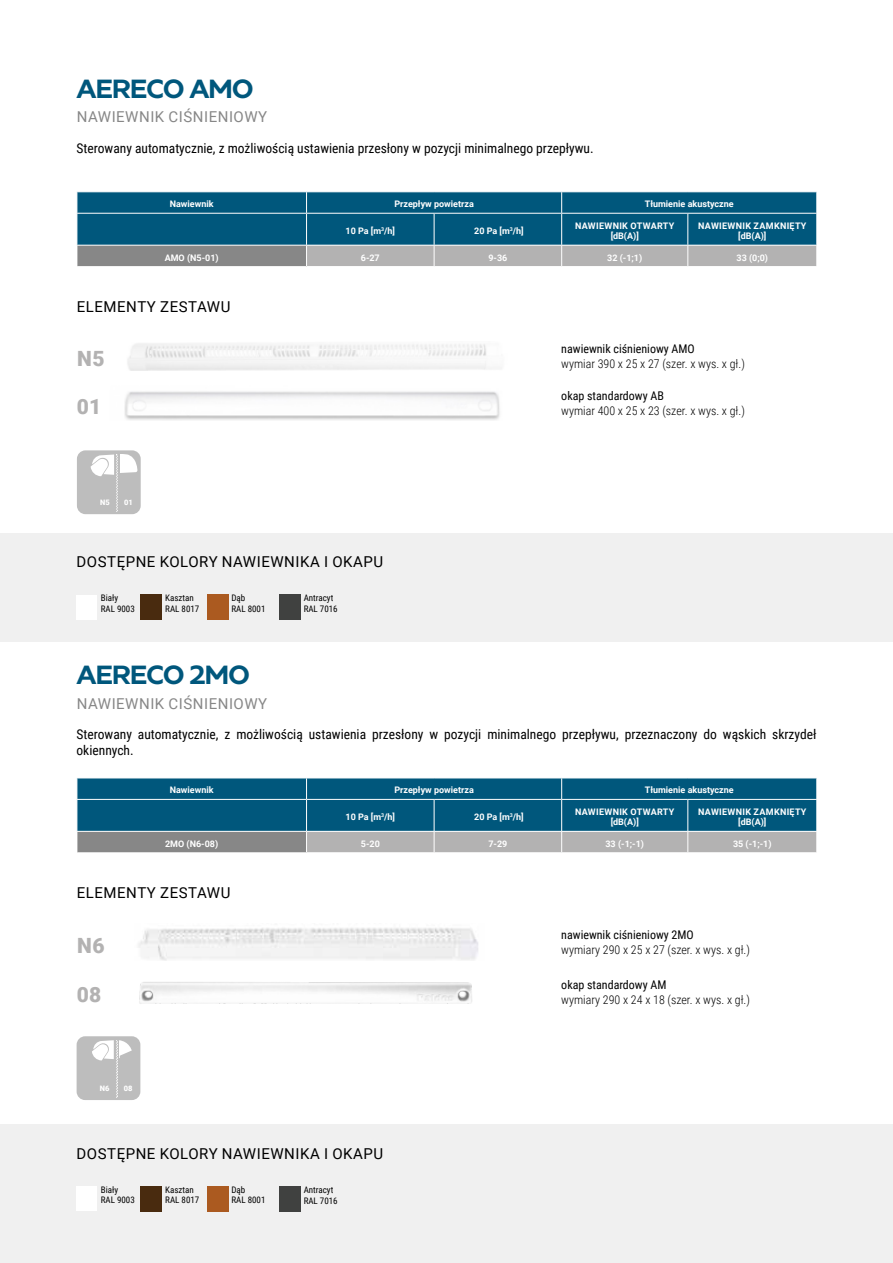
<style>
.page{position:relative;width:893px;height:1263px;background:#fff}
.page>*{position:absolute;margin:0;border:0;box-sizing:border-box;transform-origin:0 0}
.t1{font:700 27px "Bilbao";letter-spacing:-.025em;color:#00577c}
.t2{font:900 21px "Roboto";letter-spacing:.01em;color:#b3b2b2}
.t3{font:15px "Roboto";letter-spacing:.035em;color:#000}
.t4{font:15px "Roboto";letter-spacing:.035em;color:#878787}
.t5{font:13.5px/16.2px "Roboto Condensed";color:#000}
.t6{font:300 12px "Roboto Condensed";color:#000}
.t7{font:12px "Roboto Condensed";color:#000}
.t8{font:700 9px "Roboto";color:#fff}
.t9{font:9px/10.8px "Roboto Condensed";color:#000}
.t10{font:700 9px/10.5px "Roboto";letter-spacing:.035em;color:#fff;text-align:center}
.t11{font:900 7.5px "Roboto";color:#fff}
</style>
<div class="page">
<svg style="left:77px;top:192px;width:740px;height:74px;background:#36728b"></svg>
<svg style="left:77px;top:778px;width:740px;height:74px;background:#36728c"></svg>
<div style="left:0;top:533px;width:893px;height:109px;background:#f0f0f0"></div>
<div style="left:77px;top:595px;width:20px;height:24px;background:#fff"></div>
<div style="left:207px;top:595px;width:21px;height:25px;background:#ab5a20"></div>
<div style="left:141px;top:595px;width:21px;height:25px;background:#492b0f"></div>
<div style="left:279px;top:595px;width:21px;height:25px;background:#404140"></div>
<div style="left:0;top:1124px;width:893px;height:139px;background:#f0f0f0"></div>
<div style="left:77px;top:1186px;width:20px;height:25px;background:#fff"></div>
<div style="left:207px;top:1186px;width:21px;height:25px;background:#ab5a20"></div>
<div style="left:141px;top:1186px;width:21px;height:25px;background:#492b0f"></div>
<div style="left:279px;top:1186px;width:21px;height:25px;background:#404140"></div>
<img style="left:124px;top:391px;width:376px;height:29px">
<img style="left:127px;top:343px;width:365px;height:28px">
<img style="left:138px;top:928px;width:340px;height:32px">
<img style="left:139px;top:982px;width:333px;height:22px">
<div style="left:77px;top:450px;width:64px;height:64px;background:#bdbdbd;border-radius:9px"></div>
<svg style="left:91px;top:454px;width:47px;height:60px"></svg>
<div style="left:77px;top:1036px;width:63px;height:64px;background:#bdbdbd;border-radius:9px"></div>
<svg style="left:92px;top:1040px;width:40px;height:58px"></svg>
<h1 class="t1" style="left:77px;top:69px;width:179px">AERECO AMO</h1>
<p class="t4" style="left:77px;top:107px;width:192px">NAWIEWNIK CIŚNIENIOWY</p>
<p class="t5" style="left:77px;top:139px;width:519px">Sterowany automatycznie, z możliwością ustawienia przesłony w pozycji minimalnego przepływu.</p>
<p class="t8" style="left:170px;top:198px;width:45px">Nawiewnik</p>
<p class="t8" style="left:394px;top:198px;width:81px">Przepływ powietrza</p>
<p class="t8" style="left:645px;top:198px;width:90px">Tłumienie akustyczne</p>
<p class="t8" style="left:346px;top:224px;width:51px">10 Pa [m<sup>3</sup>/h]</p>
<p class="t8" style="left:474px;top:224px;width:51px">20 Pa [m<sup>3</sup>/h]</p>
<p class="t10" style="left:575px;top:220px;width:101px">NAWIEWNIK OTWARTY [dB(A)]</p>
<p class="t10" style="left:698px;top:220px;width:110px">NAWIEWNIK ZAMKNIĘTY [dB(A)]</p>
<p class="t8" style="left:165px;top:251px;width:56px">AMO (N5-01)</p>
<p class="t8" style="left:361px;top:251px;width:20px">6-27</p>
<p class="t8" style="left:488px;top:251px;width:20px">9-36</p>
<p class="t8" style="left:607px;top:251px;width:37px">32 (-1;1)</p>
<p class="t8" style="left:736px;top:251px;width:33px">33 (0;0)</p>
<p class="t3" style="left:77px;top:296px;width:155px">ELEMENTY ZESTAWU</p>
<h2 class="t2" style="left:77px;top:344px;width:29px">N5</h2>
<h2 class="t2" style="left:77px;top:392px;width:26px">01</h2>
<p class="t11" style="left:100px;top:497px;width:11px">N5</p>
<p class="t11" style="left:124px;top:497px;width:10px">01</p>
<p class="t3" style="left:77px;top:551px;width:308px">DOSTĘPNE KOLORY NAWIEWNIKA I OKAPU</p>
<p class="t9" style="left:101px;top:592px;width:36px">Biały<br>RAL 9003</p>
<p class="t9" style="left:231px;top:592px;width:36px">Dąb<br>RAL 8001</p>
<p class="t9" style="left:165px;top:592px;width:36px">Kasztan<br>RAL 8017</p>
<p class="t9" style="left:304px;top:592px;width:36px">Antracyt<br>RAL 7016</p>
<h1 class="t1" style="left:77px;top:655px;width:175px">AERECO 2MO</h1>
<p class="t4" style="left:77px;top:693px;width:192px">NAWIEWNIK CIŚNIENIOWY</p>
<p class="t7" style="left:561px;top:340px;width:135px">nawiewnik ciśnieniowy AMO</p>
<p class="t6" style="left:561px;top:355px;width:185px">wymiar 390 x 25 x 27 (szer. x wys. x gł.)</p>
<p class="t7" style="left:561px;top:387px;width:104px">okap standardowy AB</p>
<p class="t6" style="left:561px;top:402px;width:185px">wymiar 400 x 25 x 23 (szer. x wys. x gł.)</p>
<p class="t5" style="left:77px;top:725px;width:741px">Sterowany automatycznie, z możliwością ustawienia przesłony w pozycji minimalnego przepływu, przeznaczony do wąskich skrzydeł okiennych.</p>
<p class="t8" style="left:170px;top:784px;width:45px">Nawiewnik</p>
<p class="t8" style="left:394px;top:784px;width:81px">Przepływ powietrza</p>
<p class="t8" style="left:645px;top:784px;width:90px">Tłumienie akustyczne</p>
<p class="t8" style="left:346px;top:810px;width:51px">10 Pa [m<sup>3</sup>/h]</p>
<p class="t8" style="left:474px;top:810px;width:51px">20 Pa [m<sup>3</sup>/h]</p>
<p class="t10" style="left:575px;top:806px;width:101px">NAWIEWNIK OTWARTY [dB(A)]</p>
<p class="t10" style="left:698px;top:806px;width:110px">NAWIEWNIK ZAMKNIĘTY [dB(A)]</p>
<p class="t8" style="left:165px;top:837px;width:55px">2MO (N6-08)</p>
<p class="t8" style="left:361px;top:837px;width:20px">5-20</p>
<p class="t8" style="left:488px;top:837px;width:20px">7-29</p>
<p class="t8" style="left:605px;top:837px;width:40px">33 (-1;-1)</p>
<p class="t8" style="left:733px;top:837px;width:40px">35 (-1;-1)</p>
<p class="t3" style="left:77px;top:882px;width:155px">ELEMENTY ZESTAWU</p>
<h2 class="t2" style="left:77px;top:931px;width:29px">N6</h2>
<h2 class="t2" style="left:77px;top:980px;width:26px">08</h2>
<p class="t11" style="left:100px;top:1083px;width:11px">N6</p>
<p class="t11" style="left:124px;top:1083px;width:10px">08</p>
<p class="t3" style="left:77px;top:1143px;width:308px">DOSTĘPNE KOLORY NAWIEWNIKA I OKAPU</p>
<p class="t9" style="left:101px;top:1183px;width:36px">Biały<br>RAL 9003</p>
<p class="t9" style="left:231px;top:1183px;width:36px">Dąb<br>RAL 8001</p>
<p class="t9" style="left:165px;top:1183px;width:36px">Kasztan<br>RAL 8017</p>
<p class="t9" style="left:304px;top:1184px;width:36px">Antracyt<br>RAL 7016</p>
<p class="t7" style="left:561px;top:926px;width:134px">nawiewnik ciśnieniowy 2MO</p>
<p class="t6" style="left:561px;top:941px;width:190px">wymiary 290 x 25 x 27 (szer. x wys. x gł.)</p>
<p class="t7" style="left:561px;top:976px;width:107px">okap standardowy AM</p>
<p class="t6" style="left:561px;top:991px;width:190px">wymiary 290 x 24 x 18 (szer. x wys. x gł.)</p>
</div>
